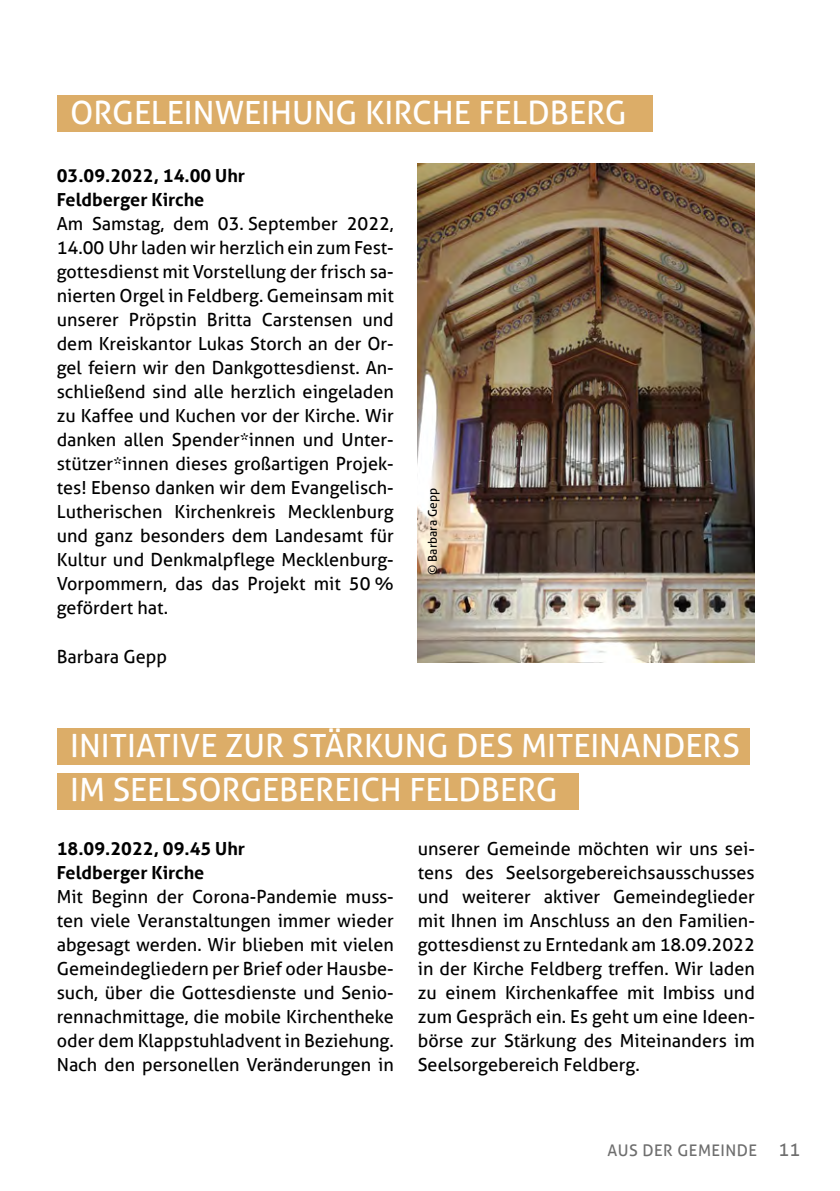
<style>
.page{position:relative;width:840px;height:1191px;background:#fff}
.page>*{position:absolute;margin:0;border:0;box-sizing:border-box;transform-origin:0 0}
.t1{font:32px/44px "Aller";color:#fff}
.t2{font:18px/24px "Aller";color:#000;text-align:justify}
.t3{font:700 18px/24px "Aller";color:#000}
.t4{font:16px "Aller";letter-spacing:.03em;color:#6e6e6e}
.t5{font:12px "Aller";color:#000}
.s1{font-size:18px}
</style>
<div class="page">
<div style="left:57px;top:95px;width:596px;height:37px;background:#dcad68"></div>
<img style="left:417px;top:163px;width:337px;height:499px">
<div style="left:57px;top:727px;width:692px;height:37px;background:#dcad68"></div>
<div style="left:57px;top:773px;width:521px;height:36px;background:#dcad68"></div>
<h1 class="t1" style="left:70px;top:91px;width:557px">ORGELEINWEIHUNG KIRCHE FELDBERG</h1>
<p class="t3" style="left:57px;top:164px;width:190px">03.09.2022, 14.00 Uhr<br>Feldberger Kirche</p>
<p class="t2" style="left:57px;top:212px;width:338px">Am Samstag, dem 03. September 2022, 14.00 Uhr laden wir herzlich ein zum Fest&shy;gottesdienst mit Vorstellung der frisch sa&shy;nierten Orgel in Feldberg. Gemeinsam mit unserer Pröpstin Britta Carstensen und dem Kreiskantor Lukas Storch an der Or&shy;gel feiern wir den Dankgottesdienst. An&shy;schließend sind alle herzlich eingeladen zu Kaffee und Kuchen vor der Kirche. Wir danken allen Spender*innen und Unter&shy;stützer*innen dieses großartigen Projek&shy;tes! Ebenso danken wir dem Evangelisch-Lutherischen Kirchenkreis Mecklenburg und ganz besonders dem Landesamt für Kultur und Denkmalpflege Mecklenburg-Vorpommern, das das Projekt mit 50 % gefördert hat.</p>
<p class="t2" style="left:57px;top:644px;width:112px">Barbara Gepp</p>
<p class="t5" style="left:425px;top:575px;width:88px;rotate:-90deg">© Barbara Gepp</p>
<h1 class="t1" style="left:70px;top:723px;width:670px">INITIATIVE ZUR STÄRKUNG DES MITEINANDERS<br>IM SEELSORGEBEREICH FELDBERG</h1>
<p class="t3" style="left:57px;top:836px;width:190px">18.09.2022, 09.45 Uhr<br>Feldberger Kirche</p>
<p class="t2" style="left:57px;top:884px;width:338px">Mit Beginn der Corona-Pandemie muss&shy;ten viele Veranstaltungen immer wieder abgesagt werden. Wir blieben mit vielen Gemeindegliedern per Brief oder Hausbe&shy;such, über die Gottesdienste und Senio&shy;rennachmittage, die mobile Kirchentheke oder dem Klappstuhladvent in Beziehung.<br>Nach den personellen Veränderungen in</p>
<p class="t2" style="left:417px;top:836px;width:338px">unserer Gemeinde möchten wir uns sei&shy;tens des Seelsorgebereichsausschusses und weiterer aktiver Gemeindeglieder mit Ihnen im Anschluss an den Familien&shy;gottesdienst zu Erntedank am 18.09.2022 in der Kirche Feldberg treffen. Wir laden zu einem Kirchenkaffee mit Imbiss und zum Gespräch ein. Es geht um eine Ideen&shy;börse zur Stärkung des Miteinanders im Seelsorgebereich Feldberg.</p>
<p class="t4" style="left:607px;top:1140px;width:194px">AUS DER GEMEINDE <span class="s1">11</span></p>
</div>
